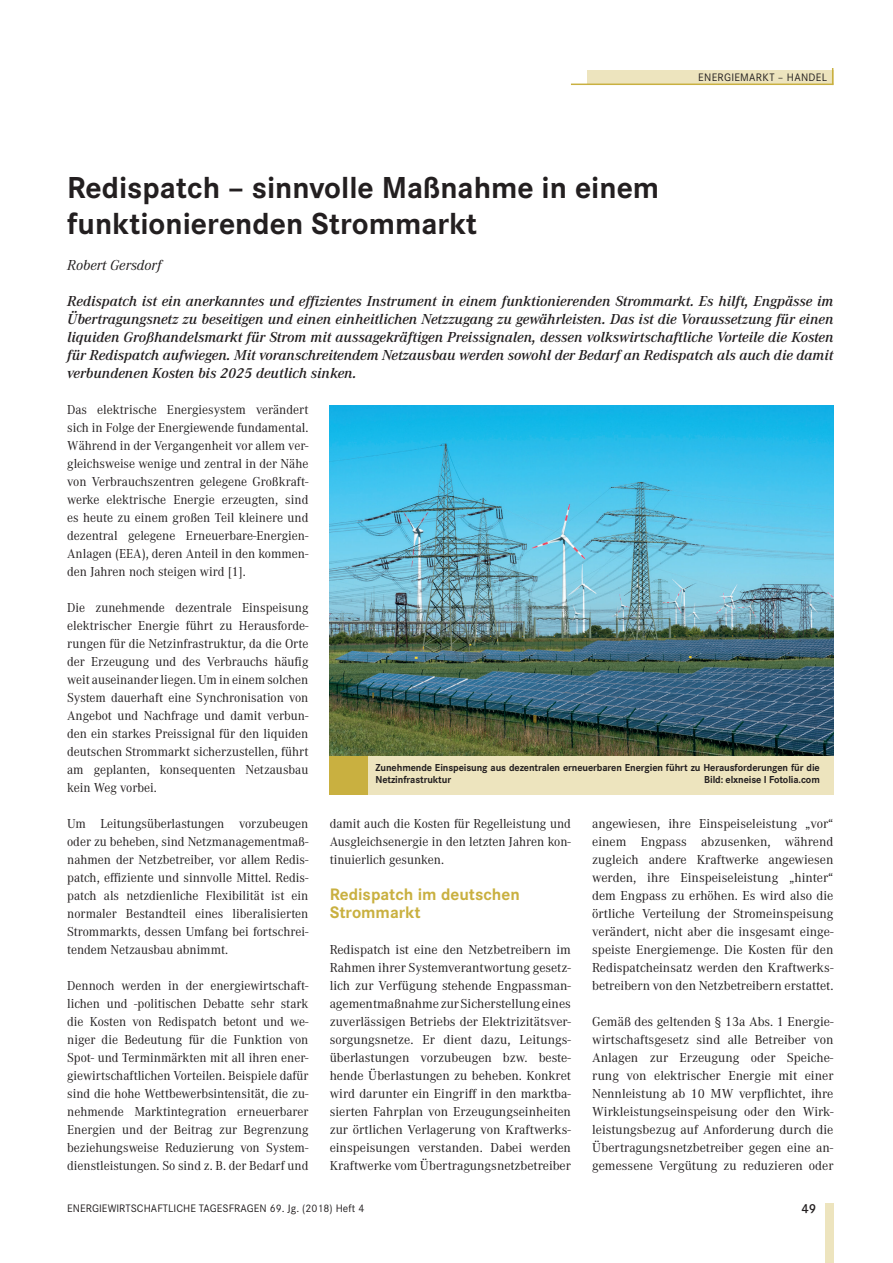
<style>
.page{position:relative;width:893px;height:1263px;background:#fff}
.page>*{position:absolute;margin:0;border:0;box-sizing:border-box;transform-origin:0 0}
.t1{font:700 31.5px/36px "Corporate S";color:#231f20}
.t2{font:700 17.25px/18px "Corporate S";color:#c9b040}
.t3{font:italic 600 15px/18px "Corporate A";color:#231f20;text-align:justify}
.t4{font:italic 15px "Corporate A";color:#231f20}
.t5{font:13.5px/18px "Corporate A";color:#231f20;text-align:justify}
.t6{font:600 13.5px "Corporate S";color:#231f20}
.t7{font:11.25px "Corporate S";letter-spacing:.005em;color:#231f20}
.t8{font:11.25px "Corporate S";letter-spacing:.025em;color:#231f20}
.t9{font:700 10.5px/12px "Corporate S";letter-spacing:-.01em;color:#231f20}
</style>
<div class="page">
<div style="left:587px;top:71px;width:246px;height:13px;background:#ede4be"></div>
<hr style="left:571px;top:84px;width:262px;height:1px;background:#c9b040">
<svg style="left:832px;top:68px;width:1px;height:16px"></svg>
<div style="left:825px;top:1203px;width:8px;height:60px;background:#ede4be"></div>
<img style="left:330px;top:405px;width:503px;height:351px">
<div style="left:330px;top:756px;width:503px;height:38px;background:#ede4be"></div>
<div style="left:330px;top:756px;width:38px;height:38px;background:#c9b040"></div>
<p class="t8" style="left:698px;top:71px;width:130px">ENERGIEMARKT – HANDEL</p>
<h1 class="t1" style="left:67px;top:170px;width:594px">Redispatch – sinnvolle Maßnahme in einem funktionierenden Strommarkt</h1>
<p class="t4" style="left:67px;top:257px;width:96px">Robert Gersdorf</p>
<p class="t3" style="left:67px;top:292px;width:768px">Redispatch ist ein anerkanntes und effizientes Instrument in einem funktionierenden Strommarkt. Es hilft, Engpässe im Übertragungsnetz zu beseitigen und einen einheitlichen Netzzugang zu gewährleisten. Das ist die Voraussetzung für einen liquiden Großhandelsmarkt für Strom mit aussagekräftigen Preissignalen, dessen volkswirtschaftliche Vorteile die Kosten für Redispatch aufwiegen. Mit voranschreitendem Netzausbau werden sowohl der Bedarf an Redispatch als auch die damit verbundenen Kosten bis 2025 deutlich sinken.</p>
<p class="t5" style="left:67px;top:401px;width:243px">Das elektrische Energiesystem verändert sich in Folge der Energiewende fundamental.<br>Während in der Vergangenheit vor allem ver&shy;gleichsweise wenige und zentral in der Nähe von Verbrauchszentren gelegene Großkraft&shy;werke elektrische Energie erzeugten, sind es heute zu einem großen Teil kleinere und dezentral gelegene Erneuerbare-Energien-Anlagen (EEA), deren Anteil in den kommen&shy;den Jahren noch steigen wird [1].</p>
<p class="t5" style="left:67px;top:599px;width:243px">Die zunehmende dezentrale Einspeisung elektrischer Energie führt zu Herausforde&shy;rungen für die Netzinfrastruktur, da die Orte der Erzeugung und des Verbrauchs häufig weit auseinander liegen. Um in einem solchen System dauerhaft eine Synchronisation von Angebot und Nachfrage und damit verbun&shy;den ein starkes Preissignal für den liquiden deutschen Strommarkt sicherzustellen, führt am geplanten, konsequenten Netzausbau kein Weg vorbei.</p>
<p class="t5" style="left:67px;top:815px;width:243px">Um Leitungsüberlastungen vorzubeugen oder zu beheben, sind Netzmanagementmaß&shy;nahmen der Netzbetreiber, vor allem Redis&shy;patch, effiziente und sinnvolle Mittel. Redis&shy;patch als netzdienliche Flexibilität ist ein normaler Bestandteil eines liberalisierten Strommarkts, dessen Umfang bei fortschrei&shy;tendem Netzausbau abnimmt.</p>
<p class="t5" style="left:67px;top:977px;width:243px">Dennoch werden in der energiewirtschaft&shy;lichen und -politischen Debatte sehr stark die Kosten von Redispatch betont und we&shy;niger die Bedeutung für die Funktion von Spot- und Terminmärkten mit all ihren ener&shy;giewirtschaftlichen Vorteilen. Beispiele dafür sind die hohe Wettbewerbsintensität, die zu&shy;nehmende Marktintegration erneuerbarer Energien und der Beitrag zur Begrenzung beziehungsweise Reduzierung von System&shy;dienstleistungen. So sind z. B. der Bedarf und</p>
<p class="t9" style="left:376px;top:762px;width:446px">Zunehmende Einspeisung aus dezentralen erneuerbaren Energien führt zu Herausforderungen für die<br>Netzinfrastruktur</p>
<p class="t9" style="left:704px;top:774px;width:117px">Bild: elxneise I Fotolia.com</p>
<p class="t5" style="left:330px;top:815px;width:243px">damit auch die Kosten für Regelleistung und Ausgleichsenergie in den letzten Jahren kon&shy;tinuierlich gesunken.</p>
<p class="t2" style="left:330px;top:886px;width:192px">Redispatch im deutschen<br>Strommarkt</p>
<p class="t5" style="left:330px;top:941px;width:243px">Redispatch ist eine den Netzbetreibern im Rahmen ihrer Systemverantwortung gesetz&shy;lich zur Verfügung stehende Engpassman&shy;agementmaßnahme zur Sicherstellung eines zuverlässigen Betriebs der Elektrizitätsver&shy;sorgungsnetze. Er dient dazu, Leitungs&shy;überlastungen vorzubeugen bzw. beste&shy;hende Überlastungen zu beheben. Konkret wird darunter ein Eingriff in den marktba&shy;sierten Fahrplan von Erzeugungseinheiten zur örtlichen Verlagerung von Kraftwerks&shy;einspeisungen verstanden. Dabei werden Kraftwerke vom Übertragungsnetzbetreiber</p>
<p class="t5" style="left:592px;top:815px;width:243px">angewiesen, ihre Einspeiseleistung „vor“ einem Engpass abzusenken, während zugleich andere Kraftwerke angewiesen werden, ihre Einspeiseleistung „hinter“ dem Engpass zu erhöhen. Es wird also die örtliche Verteilung der Stromeinspeisung verändert, nicht aber die insgesamt einge&shy;speiste Energiemenge. Die Kosten für den Redispatcheinsatz werden den Kraftwerks&shy;betreibern von den Netzbetreibern erstattet.</p>
<p class="t5" style="left:592px;top:1013px;width:243px">Gemäß des geltenden § 13a Abs. 1 Energie&shy;wirtschaftsgesetz sind alle Betreiber von Anlagen zur Erzeugung oder Speiche&shy;rung von elektrischer Energie mit einer Nennleistung ab 10 MW verpflichtet, ihre Wirkleistungseinspeisung oder den Wirk&shy;leistungsbezug auf Anforderung durch die Übertragungsnetzbetreiber gegen eine an&shy;gemessene Vergütung zu reduzieren oder</p>
<p class="t7" style="left:67px;top:1202px;width:299px">ENERGIEWIRTSCHAFTLICHE TAGESFRAGEN 69. Jg. (2018) Heft 4</p>
<p class="t6" style="left:801px;top:1201px;width:16px">49</p>
</div>
